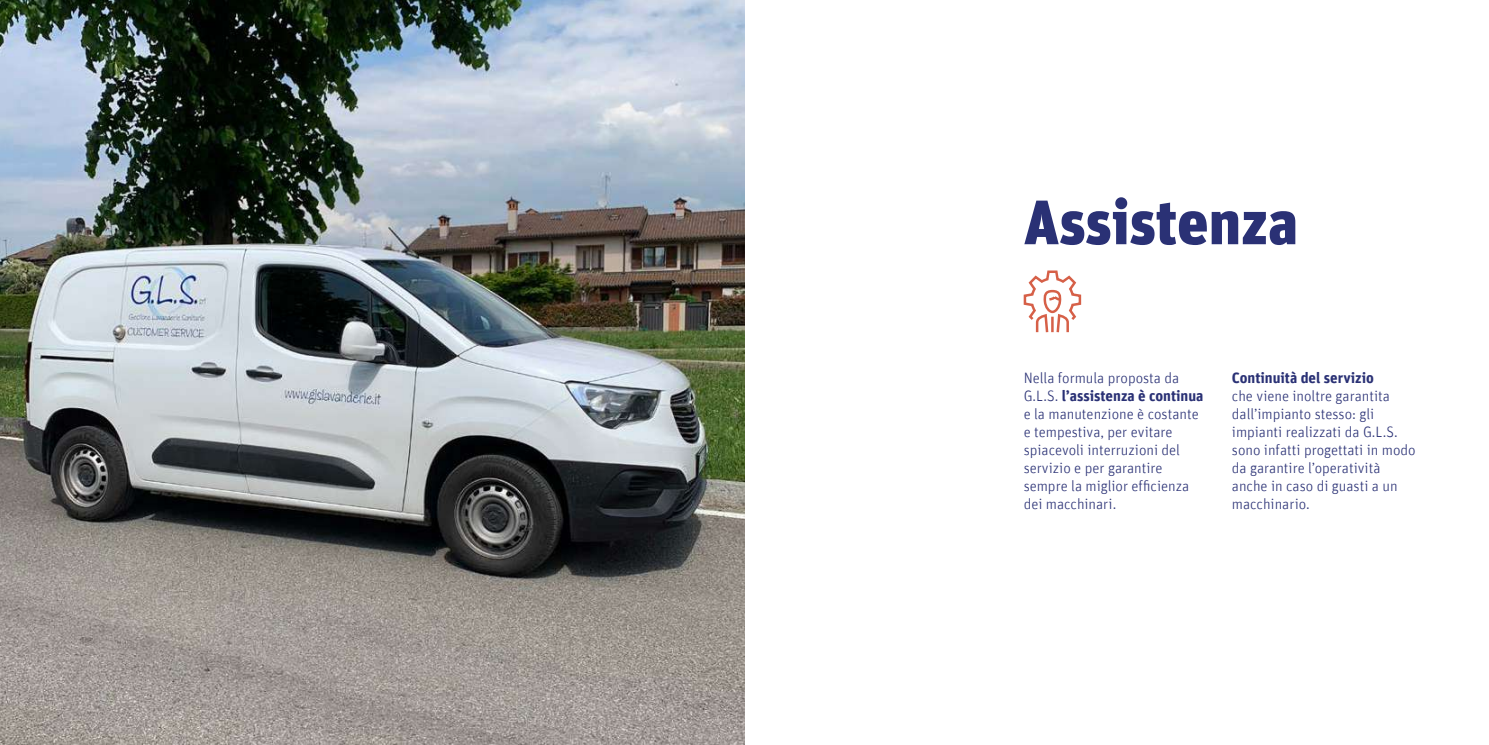
<style>
.page{position:relative;width:1489px;height:745px;background:#fff}
.page>*{position:absolute;margin:0;border:0;box-sizing:border-box;transform-origin:0 0}
.t1{font:900 62.5px "Unit";color:#2a3175}
.t2{font:300 15px/18px "Unit";color:#2a3175}
.t3{font:700 15px "Unit";color:#2a3175}
.s1{font-weight:700}
</style>
<div class="page">
<img style="left:0;top:0;width:744px;height:744px">
<svg style="left:1023px;top:270px;width:59px;height:63px"></svg>
<h1 class="t1" style="left:1023px;top:183px;width:276px">Assistenza</h1>
<p class="t2" style="left:1023px;top:368px;width:181px">Nella formula proposta da<br>G.L.S. <span class="s1">l’assistenza è continua </span>e la manutenzione è costante e tempestiva, per evitare spiacevoli interruzioni del servizio e per garantire sempre la miglior efficienza dei macchinari.</p>
<p class="t3" style="left:1231px;top:368px;width:143px">Continuità del servizio</p>
<p class="t2" style="left:1231px;top:386px;width:185px">che viene inoltre garantita dall’impianto stesso: gli impianti realizzati da G.L.S. sono infatti progettati in modo da garantire l’operatività anche in caso di guasti a un macchinario.</p>
</div>
